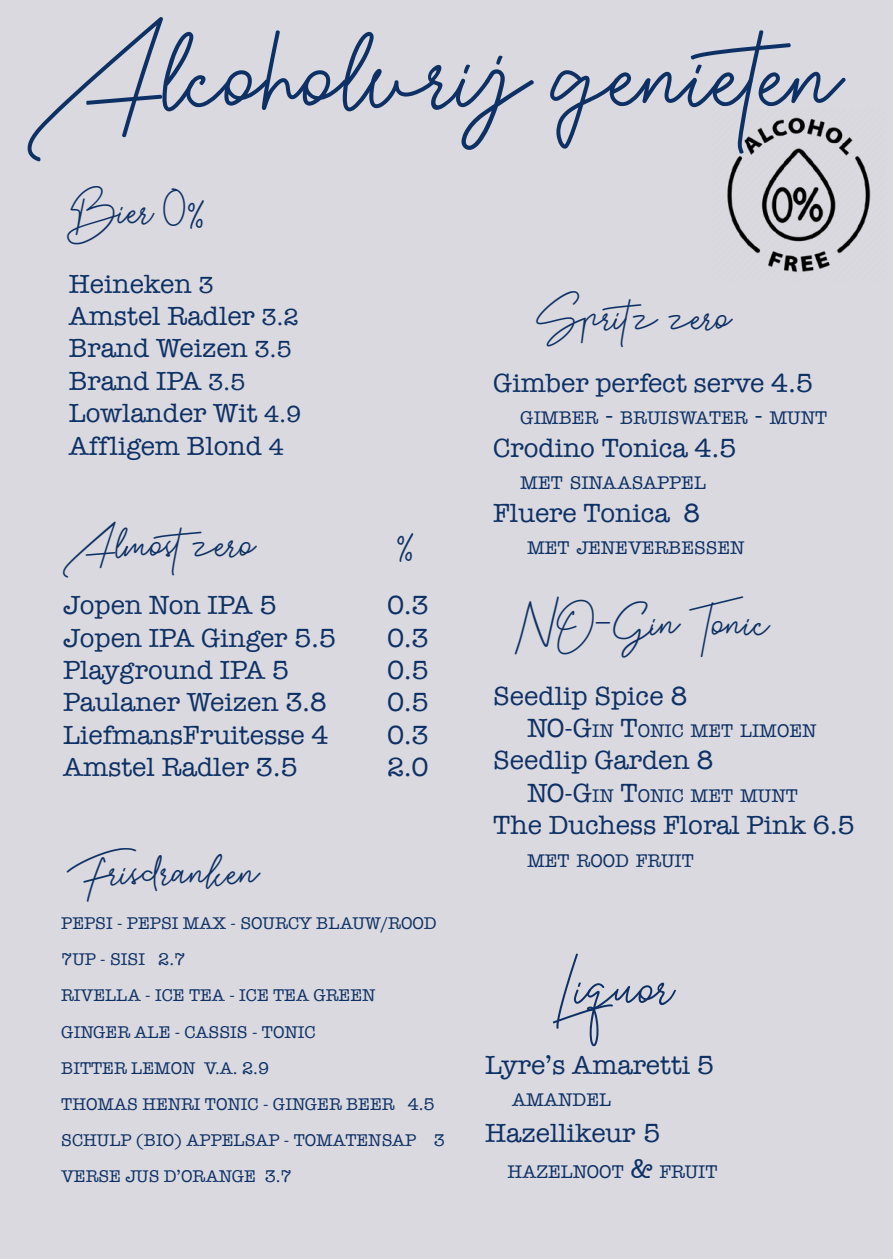
<style>
.page{position:relative;width:893px;height:1259px;background:#dad9df}
.page>*{position:absolute;margin:0;border:0;box-sizing:border-box;transform-origin:0 0}
.t1{font:108px "Jalliestha Signature DEMO";color:#0e3165}
.t2{font:54px "Jalliestha Signature DEMO";letter-spacing:-.005em;color:#0e3165}
.t3{font:42px "Jalliestha Signature DEMO";color:#0e3165}
.t4{font:27px "American Typewriter";color:#0e3165}
.t5{font:18.9px "American Typewriter";color:#0e3165}
.t6{font:17.4px "American Typewriter";color:#0e3165}
.s1{font-size:24px}
.s2{font-size:27px}
</style>
<div class="page">
<img style="left:727px;top:117px;width:144px;height:155px">
<p class="t1" style="left:28px;top:14px;width:824px">Alcoholvrij genieten</p>
<p class="t3" style="left:71px;top:187px;width:137px">Bier 0%</p>
<p class="t4" style="left:69px;top:263px;width:146px">Heineken <span class="s1">3</span></p>
<p class="t4" style="left:69px;top:295px;width:231px">Amstel Radler <span class="s1">3.2</span></p>
<p class="t4" style="left:69px;top:328px;width:224px">Brand Weizen <span class="s1">3.5</span></p>
<p class="t4" style="left:69px;top:360px;width:178px">Brand IPA <span class="s1">3.5</span></p>
<p class="t4" style="left:69px;top:393px;width:234px">Lowlander Wit <span class="s1">4.9</span></p>
<p class="t4" style="left:69px;top:425px;width:217px">Affligem Blond <span class="s1">4</span></p>
<p class="t3" style="left:63px;top:520px;width:195px">Almostzero</p>
<p class="t3" style="left:397px;top:520px;width:20px">%</p>
<p class="t4" style="left:63px;top:584px;width:215px">Jopen Non IPA 5</p>
<p class="t4" style="left:387px;top:584px;width:43px">0.3</p>
<p class="t4" style="left:63px;top:617px;width:275px">Jopen IPA Ginger 5.5</p>
<p class="t4" style="left:387px;top:617px;width:43px">0.3</p>
<p class="t4" style="left:63px;top:649px;width:228px">Playground IPA 5</p>
<p class="t4" style="left:387px;top:649px;width:43px">0.5</p>
<p class="t4" style="left:63px;top:682px;width:266px">Paulaner Weizen 3.8</p>
<p class="t4" style="left:387px;top:682px;width:43px">0.5</p>
<p class="t4" style="left:63px;top:714px;width:267px">LiefmansFruitesse 4</p>
<p class="t4" style="left:387px;top:714px;width:43px">0.3</p>
<p class="t4" style="left:63px;top:746px;width:236px">Amstel Radler 3.5</p>
<p class="t4" style="left:387px;top:746px;width:43px">2.0</p>
<p class="t3" style="left:69px;top:847px;width:192px">Frisdranken</p>
<p class="t6" style="left:61px;top:910px;width:377px">PEPSI - PEPSI MAX - SOURCY BLAUW/ROOD</p>
<p class="t6" style="left:61px;top:946px;width:126px">7UP - SISI 2.7</p>
<p class="t6" style="left:61px;top:982px;width:316px">RIVELLA - ICE TEA - ICE TEA GREEN</p>
<p class="t6" style="left:61px;top:1018px;width:256px">GINGER ALE - CASSIS - TONIC</p>
<p class="t6" style="left:61px;top:1054px;width:209px">BITTER LEMON V.A. 2.9</p>
<p class="t6" style="left:61px;top:1090px;width:375px">THOMAS HENRI TONIC - GINGER BEER 4.5</p>
<p class="t6" style="left:61px;top:1126px;width:385px">SCHULP (BIO) APPELSAP - TOMATENSAP 3</p>
<p class="t6" style="left:61px;top:1162px;width:232px">VERSE JUS D’ORANGE 3.7</p>
<p class="t3" style="left:537px;top:293px;width:196px">Spritz zero</p>
<p class="t4" style="left:493px;top:362px;width:321px">Gimber perfect serve 4.5</p>
<p class="t5" style="left:520px;top:404px;width:308px">GIMBER <span class="s2">-</span> BRUISWATER <span class="s2">-</span> MUNT</p>
<p class="t4" style="left:493px;top:427px;width:245px">Crodino Tonica 4.5</p>
<p class="t5" style="left:520px;top:468px;width:187px">MET SINAASAPPEL</p>
<p class="t4" style="left:493px;top:492px;width:209px">Fluere Tonica 8</p>
<p class="t5" style="left:527px;top:533px;width:219px">MET JENEVERBESSEN</p>
<p class="t3" style="left:516px;top:599px;width:255px">NO-Gin Tonic</p>
<p class="t4" style="left:493px;top:675px;width:196px">Seedlip Spice 8</p>
<p class="t5" style="left:527px;top:716px;width:291px"><span class="s2">NO-G</span>IN <span class="s2">T</span>ONIC MET LIMOEN</p>
<p class="t4" style="left:493px;top:740px;width:222px">Seedlip Garden 8</p>
<p class="t5" style="left:527px;top:781px;width:272px"><span class="s2">NO-G</span>IN <span class="s2">T</span>ONIC MET MUNT</p>
<p class="t4" style="left:493px;top:804px;width:363px">The Duchess Floral Pink 6.5</p>
<p class="t5" style="left:527px;top:846px;width:168px">MET ROOD FRUIT</p>
<p class="t2" style="left:559px;top:957px;width:116px">Liquor</p>
<p class="t4" style="left:485px;top:1044px;width:231px">Lyre’s Amaretti 5</p>
<p class="t5" style="left:512px;top:1085px;width:101px">AMANDEL</p>
<p class="t4" style="left:485px;top:1112px;width:177px">Hazellikeur 5</p>
<p class="t5" style="left:508px;top:1157px;width:211px">HAZELNOOT <span class="s2">&amp;</span> FRUIT</p>
</div>
